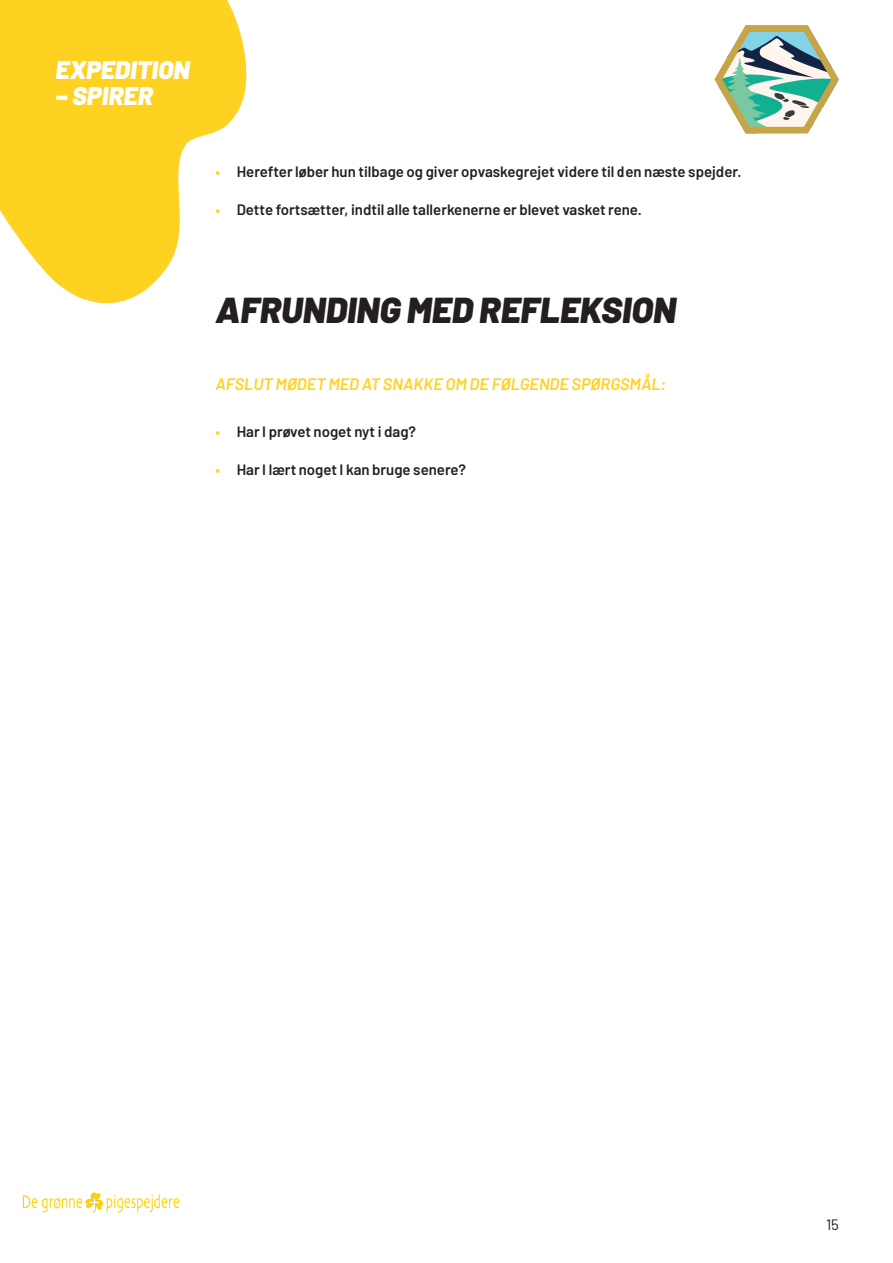
<style>
.page{position:relative;width:893px;height:1263px;background:#fff}
.page>*{position:absolute;margin:0;border:0;box-sizing:border-box;transform-origin:0 0}
.Overskrift{font:italic 900 36px "Barlow";color:#231f20}
.t1{font:italic 900 25.5px "Barlow";color:#fff}
.Manchet{font:italic 600 16.5px "Barlow";color:#ffd121}
.t2{font:600 15px "Barlow";color:#231f20}
.t3{font:15px "Barlow";color:#231f20}
.s1{color:#ffd121}
</style>
<div class="page">
<svg style="left:0;top:0;width:247px;height:304px;fill:#ffd121"></svg>
<svg style="left:23px;top:1192px;width:156px;height:20px"></svg>
<svg style="left:714px;top:25px;width:125px;height:109px"></svg>
<h2 class="t1" style="left:56px;top:51px;width:136px">EXPEDITION</h2>
<h2 class="t1" style="left:56px;top:77px;width:99px">– SPIRER</h2>
<p class="t2" style="left:215px;top:161px;width:528px"><span class="s1">•</span> Herefter løber hun tilbage og giver opvaskegrejet videre til den næste spejder.</p>
<p class="t2" style="left:215px;top:199px;width:428px"><span class="s1">•</span> Dette fortsætter, indtil alle tallerkenerne er blevet vasket rene.</p>
<p class="Overskrift" style="left:215px;top:283px;width:462px">AFRUNDING MED REFLEKSION</p>
<p class="Manchet" style="left:215px;top:372px;width:452px">AFSLUT MØDET MED AT SNAKKE OM DE FØLGENDE SPØRGSMÅL:</p>
<p class="t2" style="left:215px;top:420px;width:202px"><span class="s1">•</span> Har I prøvet noget nyt i dag?</p>
<p class="t2" style="left:215px;top:458px;width:252px"><span class="s1">•</span> Har I lært noget I kan bruge senere?</p>
<p class="t3" style="left:826px;top:1214px;width:14px">15</p>
</div>
